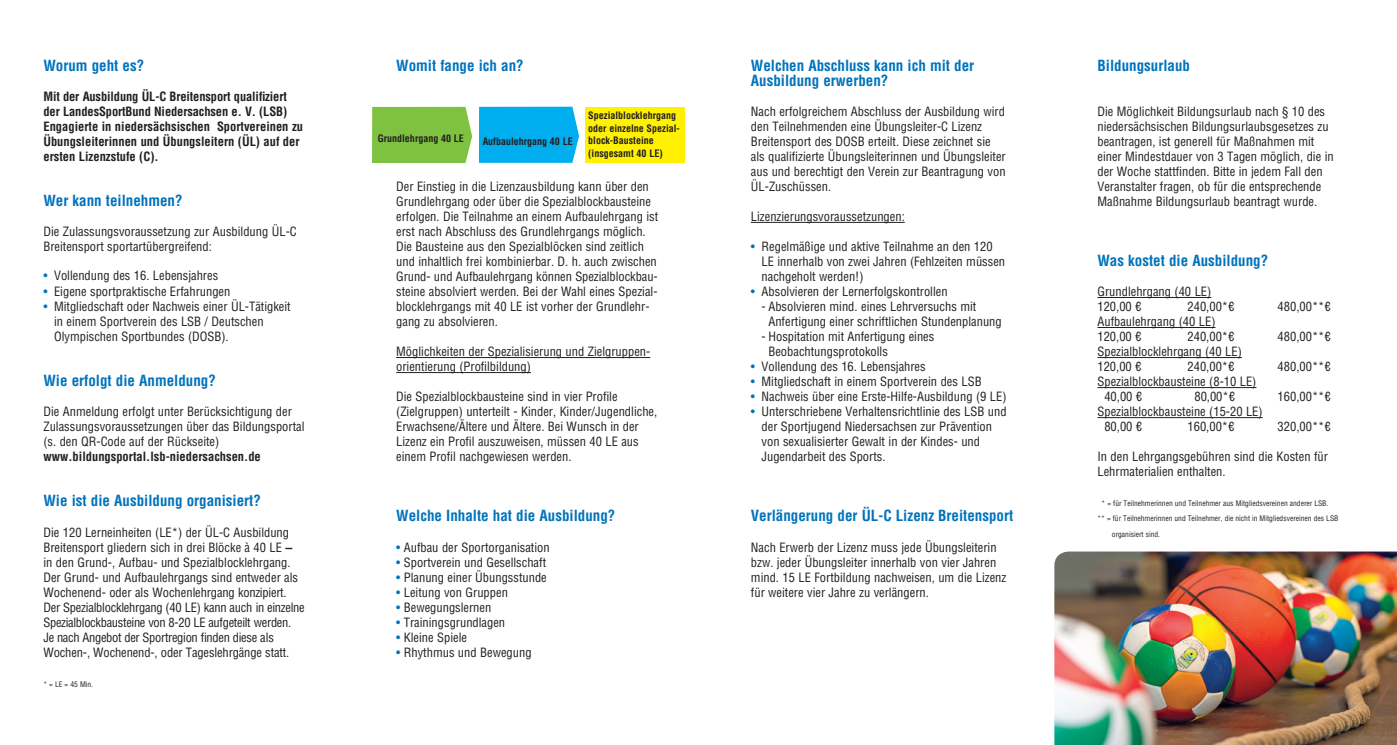
<style>
.page{position:relative;width:1397px;height:745px;background:#fff}
.page>*{position:absolute;margin:0;border:0;box-sizing:border-box;transform-origin:0 0}
.t1{font:700 condensed 15px/15px "Helvetica LT Pro";color:#0073bc}
.t2{font:condensed 12.5px/15px "Helvetica LT Pro";color:#231f20}
.t3{font:700 condensed 12.5px/15px "Helvetica LT Pro";color:#231f20}
.t4{font:700 condensed 10px/12.5px "Helvetica LT Pro";color:#231f20}
.t5{font:condensed 7.5px "Helvetica LT Pro";color:#231f20}
.s1{color:#0073bc}
.s2{font-weight:700;font-stretch:normal}
</style>
<div class="page">
<hr style="left:396px;top:357px;width:254px;height:1px;background:#231f20">
<hr style="left:396px;top:372px;width:135px;height:1px;background:#231f20">
<hr style="left:750px;top:222px;width:154px;height:1px;background:#231f20">
<hr style="left:1097px;top:297px;width:114px;height:1px;background:#231f20">
<hr style="left:1097px;top:327px;width:118px;height:1px;background:#231f20">
<hr style="left:1097px;top:357px;width:144px;height:1px;background:#231f20">
<hr style="left:1097px;top:387px;width:159px;height:1px;background:#231f20">
<hr style="left:1097px;top:417px;width:165px;height:1px;background:#231f20">
<div style="left:372px;top:107px;width:100px;height:56px;background:#7fc241"></div>
<div style="left:479px;top:107px;width:100px;height:56px;background:#00aeef"></div>
<div style="left:584px;top:107px;width:100px;height:55px;background:#fff101"></div>
<img style="left:1054px;top:551px;width:342px;height:193px">
<p class="t1" style="left:43px;top:58px;width:102px">Worum geht es?</p>
<p class="t3" style="left:43px;top:88px;width:261px">Mit der Ausbildung ÜL-C Breitensport qualifiziert der LandesSportBund Niedersachsen e. V. (LSB)<br>Engagierte in niedersächsischen Sportvereinen zu Übungsleiterinnen und Übungsleitern (ÜL) auf der ersten Lizenzstufe (C).</p>
<p class="t1" style="left:43px;top:193px;width:141px">Wer kann teilnehmen?</p>
<p class="t2" style="left:43px;top:224px;width:255px">Die Zulassungsvoraussetzung zur Ausbildung ÜL-C<br>Breitensport sportartübergreifend:</p>
<p class="t2" style="left:43px;top:268px;width:176px"><span class="s1">•</span> Vollendung des 16. Lebensjahres</p>
<p class="t2" style="left:43px;top:284px;width:188px"><span class="s1">•</span> Eigene sportpraktische Erfahrungen</p>
<p class="t2" style="left:54px;top:299px;width:238px;text-indent:-11px"><span class="s1">•</span> Mitgliedschaft oder Nachweis einer ÜL-Tätigkeit in einem Sportverein des LSB / Deutschen<br>Olympischen Sportbundes (DOSB).</p>
<p class="t1" style="left:43px;top:373px;width:174px">Wie erfolgt die Anmeldung?</p>
<p class="t2" style="left:43px;top:404px;width:262px">Die Anmeldung erfolgt unter Berücksichtigung der<br>Zulassungsvoraussetzungen über das Bildungsportal (s. den QR-Code auf der Rückseite)</p>
<p class="t3" style="left:43px;top:448px;width:219px">www.bildungsportal.lsb-niedersachsen.de</p>
<p class="t1" style="left:43px;top:493px;width:219px">Wie ist die Ausbildung organisiert?</p>
<p class="t2" style="left:43px;top:524px;width:263px">Die 120 Lerneinheiten (LE*) der ÜL-C Ausbildung Breitensport gliedern sich in drei Blöcke à 40 LE <span class="s2">– </span>in den Grund-, Aufbau- und Spezialblocklehrgang.<br>Der Grund- und Aufbaulehrgangs sind entweder als Wochenend- oder als Wochenlehrgang konzipiert.<br>Der Spezialblocklehrgang (40 LE) kann auch in einzelne Spezialblockbausteine von 8-20 LE aufgeteilt werden.<br>Je nach Angebot der Sportregion finden diese als Wochen-, Wochenend-, oder Tageslehrgänge statt.</p>
<p class="t5" style="left:43px;top:678px;width:51px">* = LE = 45 Min.</p>
<p class="t1" style="left:396px;top:58px;width:129px">Womit fange ich an?</p>
<p class="t4" style="left:378px;top:132px;width:88px">Grundlehrgang 40 LE</p>
<p class="t4" style="left:482px;top:135px;width:91px">Aufbaulehrgang 40 LE</p>
<p class="t4" style="left:588px;top:109px;width:93px">Spezialblocklehrgang oder einzelne Spezial&shy;block-Bausteine (insgesamt 40 LE)</p>
<p class="t2" style="left:396px;top:179px;width:263px">Der Einstieg in die Lizenzausbildung kann über den Grundlehrgang oder über die Spezialblockbausteine erfolgen. Die Teilnahme an einem Aufbaulehrgang ist erst nach Abschluss des Grundlehrgangs möglich.<br>Die Bausteine aus den Spezialblöcken sind zeitlich und inhaltlich frei kombinierbar. D. h. auch zwischen Grund- und Aufbaulehrgang können Spezialblockbau&shy;steine absolviert werden. Bei der Wahl eines Spezial&shy;blocklehrgangs mit 40 LE ist vorher der Grundlehr&shy;gang zu absolvieren.</p>
<p class="t2" style="left:396px;top:344px;width:255px">Möglichkeiten der Spezialisierung und Zielgruppen&shy;orientierung (Profilbildung)</p>
<p class="t2" style="left:396px;top:389px;width:262px">Die Spezialblockbausteine sind in vier Profile (Zielgruppen) unterteilt - Kinder, Kinder/Jugendliche, Erwachsene/Ältere und Ältere. Bei Wunsch in der Lizenz ein Profil auszuweisen, müssen 40 LE aus einem Profil nachgewiesen werden.</p>
<p class="t1" style="left:396px;top:508px;width:221px">Welche Inhalte hat die Ausbildung?</p>
<p class="t2" style="left:396px;top:539px;width:155px"><span class="s1">•</span> Aufbau der Sportorganisation</p>
<p class="t2" style="left:396px;top:554px;width:151px"><span class="s1">•</span> Sportverein und Gesellschaft</p>
<p class="t2" style="left:396px;top:569px;width:152px"><span class="s1">•</span> Planung einer Übungsstunde</p>
<p class="t2" style="left:396px;top:584px;width:113px"><span class="s1">•</span> Leitung von Gruppen</p>
<p class="t2" style="left:396px;top:599px;width:97px"><span class="s1">•</span> Bewegungslernen</p>
<p class="t2" style="left:396px;top:614px;width:110px"><span class="s1">•</span> Trainingsgrundlagen</p>
<p class="t2" style="left:396px;top:629px;width:72px"><span class="s1">•</span> Kleine Spiele</p>
<p class="t2" style="left:396px;top:644px;width:137px"><span class="s1">•</span> Rhythmus und Bewegung</p>
<p class="t1" style="left:750px;top:58px;width:225px">Welchen Abschluss kann ich mit der<br>Ausbildung erwerben?</p>
<p class="t2" style="left:750px;top:104px;width:256px">Nach erfolgreichem Abschluss der Ausbildung wird den Teilnehmenden eine Übungsleiter-C Lizenz Breitensport des DOSB erteilt. Diese zeichnet sie als qualifizierte Übungsleiterinnen und Übungsleiter aus und berechtigt den Verein zur Beantragung von ÜL-Zuschüssen.</p>
<p class="t2" style="left:750px;top:209px;width:155px">Lizenzierungsvoraussetzungen:</p>
<p class="t2" style="left:761px;top:239px;width:245px;text-indent:-11px"><span class="s1">•</span> Regelmäßige und aktive Teilnahme an den 120<br>LE innerhalb von zwei Jahren (Fehlzeiten müssen nachgeholt werden!)</p>
<p class="t2" style="left:750px;top:284px;width:198px"><span class="s1">•</span> Absolvieren der Lernerfolgskontrollen</p>
<p class="t2" style="left:768px;top:299px;width:235px;text-indent:-7px">- Absolvieren mind. eines Lehrversuchs mit<br>Anfertigung einer schriftlichen Stundenplanung</p>
<p class="t2" style="left:768px;top:329px;width:167px;text-indent:-7px">- Hospitation mit Anfertigung eines<br>Beobachtungsprotokolls</p>
<p class="t2" style="left:750px;top:359px;width:176px"><span class="s1">•</span> Vollendung des 16. Lebensjahres</p>
<p class="t2" style="left:750px;top:374px;width:232px"><span class="s1">•</span> Mitgliedschaft in einem Sportverein des LSB</p>
<p class="t2" style="left:750px;top:389px;width:257px"><span class="s1">•</span> Nachweis über eine Erste-Hilfe-Ausbildung (9 LE)</p>
<p class="t2" style="left:761px;top:404px;width:246px;text-indent:-11px"><span class="s1">•</span> Unterschriebene Verhaltensrichtlinie des LSB und der Sportjugend Niedersachsen zur Prävention von sexualisierter Gewalt in der Kindes- und Jugendarbeit des Sports.</p>
<p class="t1" style="left:750px;top:508px;width:264px">Verlängerung der ÜL-C Lizenz Breitensport</p>
<p class="t2" style="left:750px;top:539px;width:257px">Nach Erwerb der Lizenz muss jede Übungsleiterin bzw. jeder Übungsleiter innerhalb von vier Jahren mind. 15 LE Fortbildung nachweisen, um die Lizenz für weitere vier Jahre zu verlängern.</p>
<p class="t1" style="left:1097px;top:58px;width:94px">Bildungsurlaub</p>
<p class="t2" style="left:1097px;top:104px;width:238px">Die Möglichkeit Bildungsurlaub nach § 10 des niedersächsischen Bildungsurlaubsgesetzes zu beantragen, ist generell für Maßnahmen mit einer Mindestdauer von 3 Tagen möglich, die in der Woche stattfinden. Bitte in jedem Fall den Veranstalter fragen, ob für die entsprechende Maßnahme Bildungsurlaub beantragt wurde.</p>
<p class="t1" style="left:1097px;top:253px;width:172px">Was kostet die Ausbildung?</p>
<p class="t2" style="left:1097px;top:284px;width:115px">Grundlehrgang (40 LE)<br>120,00 €</p>
<p class="t2" style="left:1187px;top:299px;width:48px">240,00*€</p>
<p class="t2" style="left:1277px;top:299px;width:55px">480,00**€</p>
<p class="t2" style="left:1097px;top:314px;width:119px">Aufbaulehrgang (40 LE)<br>120,00 €</p>
<p class="t2" style="left:1187px;top:329px;width:48px">240,00*€</p>
<p class="t2" style="left:1277px;top:329px;width:55px">480,00**€</p>
<p class="t2" style="left:1097px;top:344px;width:146px">Spezialblocklehrgang (40 LE)<br>120,00 €</p>
<p class="t2" style="left:1187px;top:359px;width:48px">240,00*€</p>
<p class="t2" style="left:1277px;top:359px;width:55px">480,00**€</p>
<p class="t2" style="left:1104px;top:374px;width:154px;text-indent:-7px">Spezialblockbausteine (8-10 LE)<br>40,00 €</p>
<p class="t2" style="left:1194px;top:389px;width:42px">80,00*€</p>
<p class="t2" style="left:1277px;top:389px;width:55px">160,00**€</p>
<p class="t2" style="left:1104px;top:404px;width:160px;text-indent:-7px">Spezialblockbausteine (15-20 LE)<br>80,00 €</p>
<p class="t2" style="left:1187px;top:419px;width:48px">160,00*€</p>
<p class="t2" style="left:1277px;top:419px;width:55px">320,00**€</p>
<p class="t2" style="left:1097px;top:449px;width:232px">In den Lehrgangsgebühren sind die Kosten für<br>Lehrmaterialien enthalten.</p>
<p class="t5" style="left:1101px;top:498px;width:228px">* = für Teilnehmerinnen und Teilnehmer aus Mitgliedsvereinen anderer LSB.</p>
<p class="t5" style="left:1097px;top:513px;width:242px">** = für Teilnehmerinnen und Teilnehmer, die nicht in Mitgliedsvereinen des LSB</p>
<p class="t5" style="left:1111px;top:528px;width:50px">organisiert sind.</p>
</div>
